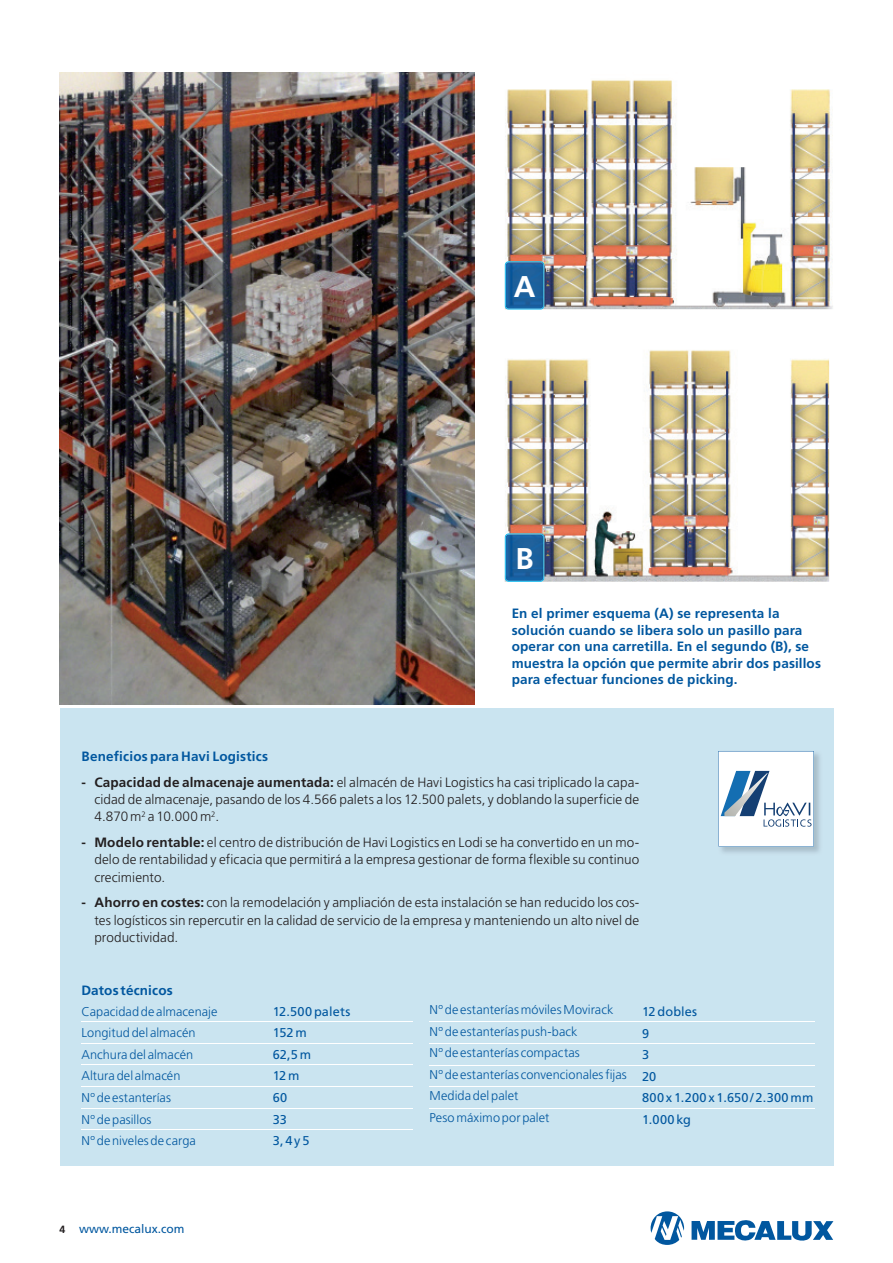
<style>
.page{position:relative;width:893px;height:1263px;background:#fff}
.page>*{position:absolute;margin:0;border:0;box-sizing:border-box;transform-origin:0 0}
.t1{font:700 30px "Frutiger LT Std";color:#fff}
.t2{font:300 13.5px/17.2px "Frutiger LT Std";letter-spacing:.005em;color:#231f20;text-align:justify}
.t3{font:700 13.5px/16.5px "Frutiger LT Std";letter-spacing:.01em;color:#01579f}
.t4{font:300 12.75px/19.8px "Frutiger LT Std";letter-spacing:.005em;color:#01579f}
.t5{font:12.75px "Frutiger LT Std";letter-spacing:.015em;color:#01579f}
.t6{font:12px "Frutiger LT Std";color:#01579f}
.s1{font-weight:700}
.s2{font-weight:400}
.s3{font-weight:700;font-size:10.5px;color:#231f20}
</style>
<div class="page">
<svg style="left:651px;top:1211px;width:33px;height:34px"></svg>
<svg style="left:692px;top:1220px;width:141px;height:21px"></svg>
<div style="left:60px;top:708px;width:773px;height:458px;background:#cae4f0"></div>
<hr style="left:81px;top:1021px;width:192px;height:1px;background:#fff">
<hr style="left:273px;top:1021px;width:140px;height:1px;background:#fff">
<hr style="left:81px;top:1043px;width:192px;height:1px;background:#fff">
<hr style="left:273px;top:1043px;width:140px;height:1px;background:#fff">
<hr style="left:81px;top:1065px;width:192px;height:1px;background:#fff">
<hr style="left:273px;top:1065px;width:140px;height:1px;background:#fff">
<hr style="left:81px;top:1086px;width:192px;height:1px;background:#fff">
<hr style="left:273px;top:1086px;width:140px;height:1px;background:#fff">
<hr style="left:81px;top:1108px;width:192px;height:1px;background:#fff">
<hr style="left:273px;top:1108px;width:140px;height:1px;background:#fff">
<hr style="left:81px;top:1129px;width:192px;height:1px;background:#fff">
<hr style="left:273px;top:1129px;width:140px;height:1px;background:#fff">
<hr style="left:429px;top:1022px;width:213px;height:1px;background:#fff">
<hr style="left:642px;top:1022px;width:173px;height:1px;background:#fff">
<hr style="left:429px;top:1043px;width:213px;height:1px;background:#fff">
<hr style="left:642px;top:1043px;width:173px;height:1px;background:#fff">
<hr style="left:429px;top:1065px;width:213px;height:1px;background:#fff">
<hr style="left:642px;top:1065px;width:173px;height:1px;background:#fff">
<hr style="left:429px;top:1086px;width:213px;height:1px;background:#fff">
<hr style="left:642px;top:1086px;width:173px;height:1px;background:#fff">
<hr style="left:429px;top:1108px;width:213px;height:1px;background:#fff">
<hr style="left:642px;top:1108px;width:173px;height:1px;background:#fff">
<img style="left:505px;top:80px;width:328px;height:229px">
<img style="left:505px;top:350px;width:324px;height:232px">
<img style="left:60px;top:72px;width:415px;height:632px">
<svg style="left:505px;top:309px;width:37px;height:1px"></svg>
<img style="left:505px;top:261px;width:39px;height:48px">
<img style="left:505px;top:533px;width:39px;height:49px">
<svg style="left:718px;top:751px;width:96px;height:95px;background:#d7e1ea"></svg>
<h1 class="t1" style="left:514px;top:269px;width:23px">A</h1>
<h1 class="t1" style="left:515px;top:541px;width:20px">B</h1>
<p class="t3" style="left:512px;top:605px;width:311px">En el primer esquema (A) se representa la solución cuando se libera solo un pasillo para operar con una carretilla. En el segundo (B), se muestra la opción que permite abrir dos pasillos para efectuar funciones de picking.</p>
<p class="t3" style="left:82px;top:748px;width:188px">Beneficios para Havi Logistics</p>
<p class="t2" style="left:94px;top:774px;width:546px;text-indent:-13px"><span class="s1">- Capacidad de almacenaje aumentada:</span> el almacén de Havi Logistics ha casi triplicado la capa&shy;cidad de almacenaje, pasando de los 4.566 palets a los 12.500 palets, y doblando la superficie de 4.870 m<sup>2</sup> a 10.000 m<sup>2</sup>.</p>
<p class="t2" style="left:94px;top:834px;width:546px;text-indent:-13px"><span class="s1">- Modelo rentable:</span> el centro de distribución de Havi Logistics en Lodi se ha convertido en un mo&shy;delo de rentabilidad y eficacia que permitirá a la empresa gestionar de forma flexible su continuo crecimiento.</p>
<p class="t2" style="left:94px;top:894px;width:546px;text-indent:-13px"><span class="s1">- Ahorro en costes:</span> con la remodelación y ampliación de esta instalación se han reducido los cos&shy;tes logísticos sin repercutir en la calidad de servicio de la empresa y manteniendo un alto nivel de productividad.</p>
<p class="t3" style="left:81px;top:982px;width:93px">Datos técnicos</p>
<p class="t4" style="left:81px;top:1001px;width:138px">Capacidad de almacenaje</p>
<p class="t5" style="left:273px;top:1004px;width:79px">12.500 palets</p>
<p class="t4" style="left:81px;top:1023px;width:116px">Longitud del almacén</p>
<p class="t5" style="left:273px;top:1025px;width:35px">152 m</p>
<p class="t4" style="left:81px;top:1045px;width:113px">Anchura del almacén</p>
<p class="t5" style="left:273px;top:1047px;width:40px">62,5 m</p>
<p class="t4" style="left:81px;top:1066px;width:101px">Altura del almacén</p>
<p class="t5" style="left:273px;top:1068px;width:28px">12 m</p>
<p class="t4" style="left:81px;top:1088px;width:91px">Nº de estanterías</p>
<p class="t5" style="left:273px;top:1090px;width:16px">60</p>
<p class="t4" style="left:81px;top:1109px;width:72px">Nº de pasillos</p>
<p class="t5" style="left:273px;top:1111px;width:16px">33</p>
<p class="t4" style="left:81px;top:1131px;width:116px">Nº de niveles de carga</p>
<p class="t5" style="left:273px;top:1133px;width:38px">3, 4 y 5</p>
<p class="t4" style="left:429px;top:1000px;width:186px">Nº de estanterías móviles Movirack</p>
<p class="t5" style="left:642px;top:1004px;width:57px">12 dobles</p>
<p class="t4" style="left:429px;top:1022px;width:150px">Nº de estanterías push-back</p>
<p class="t5" style="left:642px;top:1025px;width:9px">9</p>
<p class="t4" style="left:429px;top:1043px;width:152px">Nº de estanterías compactas</p>
<p class="t4" style="left:429px;top:1045px;width:228px;text-indent:213px"><span class="s2">3<br></span>Nº de estanterías convencionales fijas <span class="s2">20</span></p>
<p class="t4" style="left:429px;top:1086px;width:90px">Medida del palet</p>
<p class="t5" style="left:642px;top:1090px;width:173px">800 x 1.200 x 1.650 / 2.300 mm</p>
<p class="t4" style="left:429px;top:1108px;width:122px">Peso máximo por palet</p>
<p class="t5" style="left:642px;top:1112px;width:51px">1.000 kg</p>
<p class="t6" style="left:60px;top:1221px;width:126px"><span class="s3">4</span> www.mecalux.com</p>
</div>
